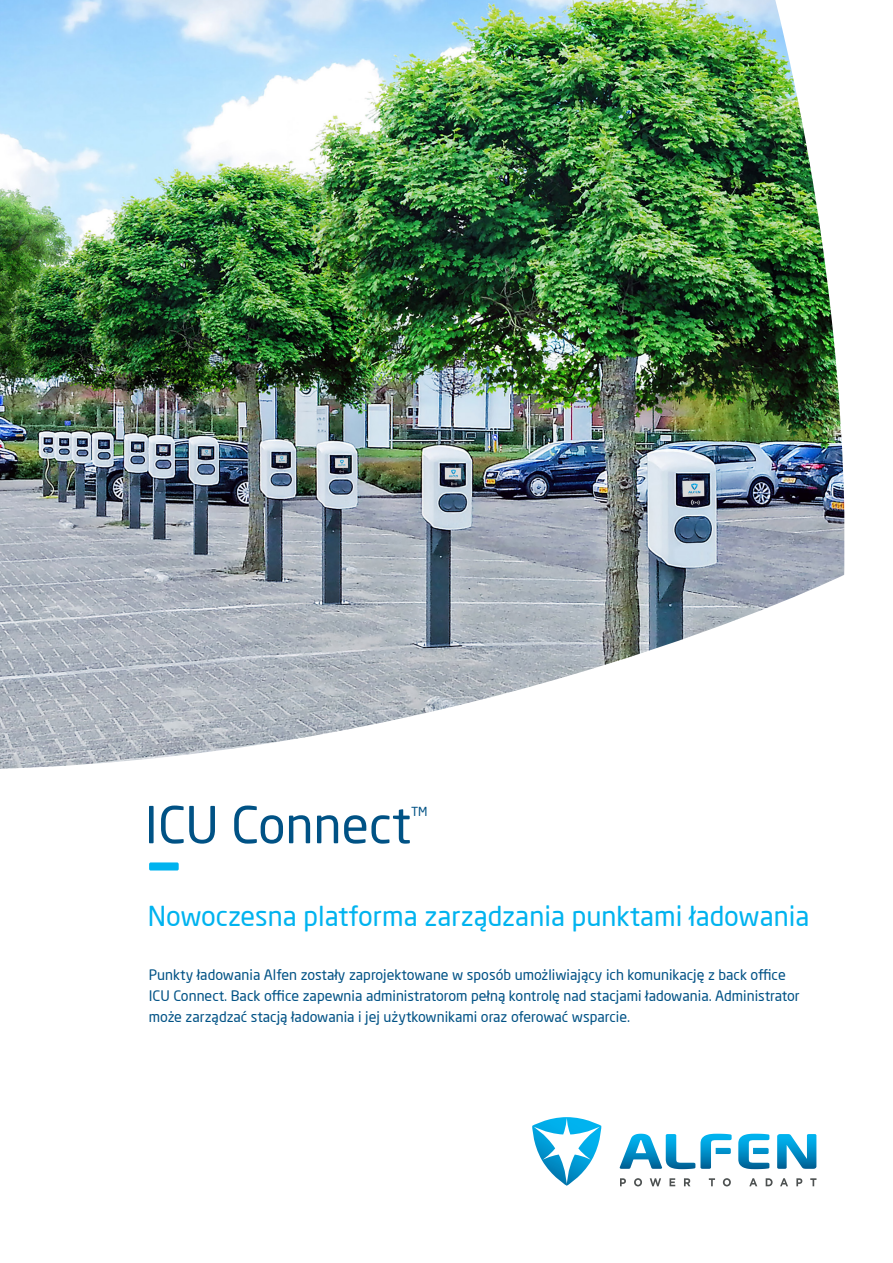
<style>
.page{position:relative;width:893px;height:1263px;background:#fff}
.page>*{position:absolute;margin:0;border:0;box-sizing:border-box;transform-origin:0 0}
.t1{font:108.75px "Neo Sans Pro";color:#00b3ef;scale:.8 1}
.t2{font:50.25px "Neo Sans Pro";color:#005285}
.t3{font:27px "Neo Sans Pro";color:#00b3ef}
.t4{font:14.25px/21px "Neo Sans Pro";color:#005285}
.t5{font:12.3px "Neo Sans Pro";color:#005285}
</style>
<div class="page">
<svg style="left:777px;top:1134px;width:39px;height:35px"></svg>
<svg style="left:620px;top:1134px;width:112px;height:35px"></svg>
<svg style="left:738px;top:1134px;width:31px;height:35px"></svg>
<svg style="left:532px;top:1117px;width:69px;height:69px"></svg>
<svg style="left:620px;top:1178px;width:6px;height:8px"></svg>
<svg style="left:634px;top:1178px;width:8px;height:8px"></svg>
<svg style="left:650px;top:1178px;width:11px;height:8px"></svg>
<svg style="left:669px;top:1178px;width:6px;height:8px"></svg>
<svg style="left:684px;top:1178px;width:6px;height:8px"></svg>
<svg style="left:709px;top:1178px;width:6px;height:8px"></svg>
<svg style="left:723px;top:1178px;width:8px;height:8px"></svg>
<svg style="left:749px;top:1178px;width:8px;height:8px"></svg>
<svg style="left:766px;top:1178px;width:7px;height:8px"></svg>
<svg style="left:780px;top:1178px;width:8px;height:8px"></svg>
<svg style="left:796px;top:1178px;width:6px;height:8px"></svg>
<svg style="left:810px;top:1178px;width:6px;height:8px"></svg>
<img style="left:0;top:0;width:844px;height:769px">
<p class="t2" style="left:145px;top:794px;width:268px">ICU Connect</p>
<p class="t5" style="left:411px;top:804px;width:18px">TM</p>
<p class="t1" style="left:150px;top:791px;width:35px">–</p>
<p class="t3" style="left:148px;top:900px;width:663px">Nowoczesna platforma zarządzania punktami ładowania</p>
<p class="t4" style="left:149px;top:964px;width:652px">Punkty ładowania Alfen zostały zaprojektowane w sposób umożliwiający ich komunikację z back office<br>ICU Connect. Back office zapewnia administratorom pełną kontrolę nad stacjami ładowania. Administrator może zarządzać stacją ładowania i jej użytkownikami oraz oferować wsparcie.</p>
</div>
